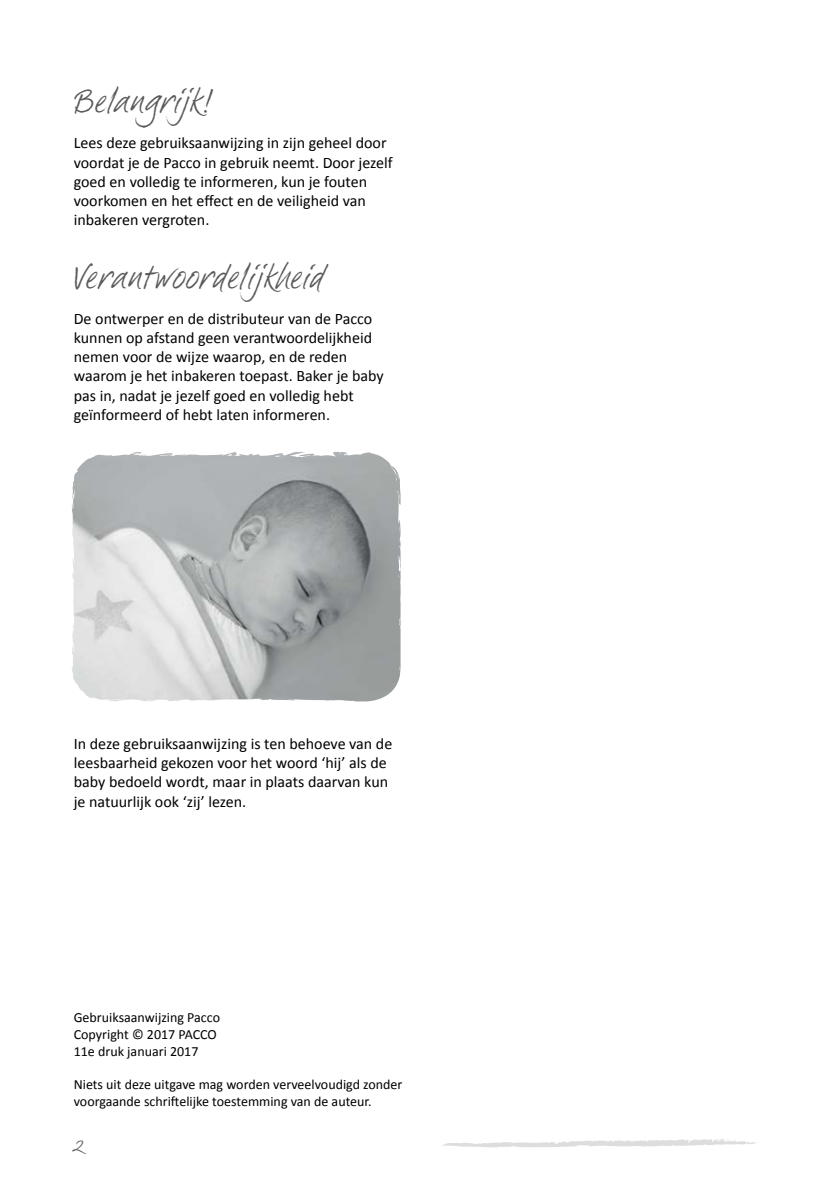
<style>
.page{position:relative;width:840px;height:1191px;background:#fff}
.page>*{position:absolute;margin:0;border:0;box-sizing:border-box;transform-origin:0 0}
.t1{font:36px "Brandy BF";letter-spacing:.01em;color:#58595b}
.t2{font:22px "Brandy BF";color:#58595b}
.t3{font:16px/19.2px "Calibri";color:#000}
.t4{font:14px/16.8px "Calibri";color:#000}
</style>
<div class="page">
<svg style="left:443px;top:1139px;width:313px;height:8px"></svg>
<svg style="left:71px;top:452px;width:330px;height:250px;background:#b6b9ba"></svg>
<svg style="left:130px;top:452px;width:9px;height:4px"></svg>
<svg style="left:398px;top:510px;width:3px;height:120px"></svg>
<svg style="left:389px;top:457px;width:9px;height:27px"></svg>
<svg style="left:339px;top:452px;width:7px;height:4px"></svg>
<svg style="left:274px;top:455px;width:9px;height:2px"></svg>
<h1 class="t1" style="left:74px;top:79px;width:142px">Belangrijk!</h1>
<p class="t3" style="left:74px;top:133px;width:320px">Lees deze gebruiksaanwijzing in zijn geheel door voordat je de Pacco in gebruik neemt. Door jezelf goed en volledig te informeren, kun je fouten voorkomen en het effect en de veiligheid van inbakeren vergroten.</p>
<h1 class="t1" style="left:74px;top:254px;width:253px">Verantwoordelijkheid</h1>
<p class="t3" style="left:74px;top:308px;width:311px">De ontwerper en de distributeur van de Pacco kunnen op afstand geen verantwoordelijkheid nemen voor de wijze waarop, en de reden waarom je het inbakeren toepast. Baker je baby pas in, nadat je jezelf goed en volledig hebt geïnformeerd of hebt laten informeren.</p>
<p class="t3" style="left:74px;top:733px;width:320px">In deze gebruiksaanwijzing is ten behoeve van de leesbaarheid gekozen voor het woord ‘hij’ als de baby bedoeld wordt, maar in plaats daarvan kun je natuurlijk ook ‘zij’ lezen.</p>
<p class="t4" style="left:74px;top:1008px;width:148px">Gebruiksaanwijzing Pacco<br>Copyright © 2017 PACCO<br>11e druk januari 2017</p>
<p class="t4" style="left:74px;top:1075px;width:330px">Niets uit deze uitgave mag worden verveelvoudigd zonder voorgaande schriftelijke toestemming van de auteur.</p>
<h2 class="t2" style="left:73px;top:1130px;width:13px">2</h2>
</div>
